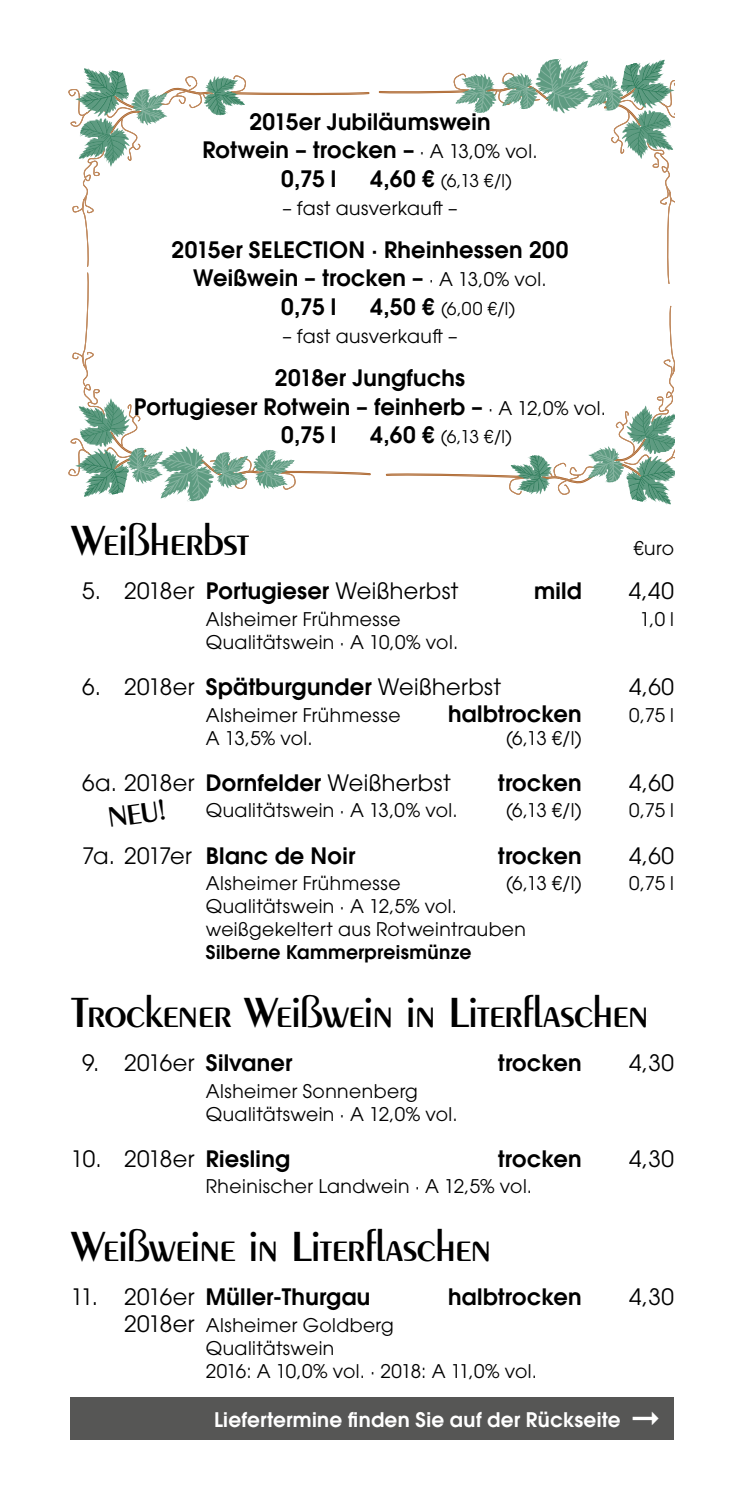
<style>
.page{position:relative;width:745px;height:1489px;background:#fff}
.page>*{position:absolute;margin:0;border:0;box-sizing:border-box;transform-origin:0 0}
.t1{font:600 45px "Peignot LT Std";letter-spacing:-.025em;color:#000}
.t2{font:600 30px "Peignot LT Std";color:#000}
.t3{font:600 22.5px "ITC Avant Garde Std";letter-spacing:.01em;color:#000}
.t4{font:22.5px "ITC Avant Garde Std";letter-spacing:.015em;color:#000}
.t5{font:22.5px "ITC Avant Garde Std";letter-spacing:-.005em;color:#000}
.t6{font:600 20px "ITC Avant Garde Std";letter-spacing:.015em;color:#fff}
.t7{font:18.75px/23px "ITC Avant Garde Std";letter-spacing:.025em;color:#000}
.t8{font:600 18.75px "ITC Avant Garde Std";letter-spacing:.02em;color:#000}
.t9{font:17.5px "ITC Avant Garde Std";color:#000}
.s1{font-weight:400;font-size:18.75px}
.s2{font-weight:600;font-size:22.5px}
.s3{font-weight:600}
.s4{font-weight:400}
.s5{font-size:22.5px}
</style>
<div class="page">
<div style="left:71px;top:1396px;width:602px;height:43px;background:#565655"></div>
<svg style="left:68px;top:59px;width:606px;height:446px"></svg>
<p class="t3" style="left:249px;top:106px;width:242px">2015er Jubiläumswein</p>
<p class="t3" style="left:202px;top:135px;width:336px">Rotwein – trocken – <span class="s1">· A 13,0% vol.</span></p>
<p class="t3" style="left:281px;top:163px;width:57px">0,75 l</p>
<p class="t9" style="left:370px;top:169px;width:143px"><span class="s2">4,60 €</span> (6,13 €/l)</p>
<p class="t7" style="left:282px;top:196px;width:176px">– fast ausverkauft –</p>
<p class="t3" style="left:171px;top:235px;width:398px">2015er SELECTION · Rheinhessen 200</p>
<p class="t3" style="left:193px;top:263px;width:355px">Weißwein – trocken – <span class="s1">· A 13,0% vol.</span></p>
<p class="t3" style="left:281px;top:292px;width:57px">0,75 l</p>
<p class="t9" style="left:370px;top:297px;width:146px"><span class="s2">4,50 €</span> (6,00 €/l)</p>
<p class="t7" style="left:282px;top:325px;width:176px">– fast ausverkauft –</p>
<p class="t3" style="left:275px;top:363px;width:191px">2018er Jungfuchs</p>
<p class="t3" style="left:134px;top:391px;width:473px">Portugieser Rotwein – feinherb – <span class="s1">· A 12,0% vol.</span></p>
<p class="t3" style="left:281px;top:420px;width:57px">0,75 l</p>
<p class="t9" style="left:370px;top:426px;width:143px"><span class="s2">4,60 €</span> (6,13 €/l)</p>
<h1 class="t1" style="left:71px;top:514px;width:180px">Weißherbst</h1>
<p class="t7" style="left:633px;top:536px;width:42px">€uro</p>
<p class="t4" style="left:82px;top:577px;width:377px">5. 2018er <span class="s3">Portugieser</span> Weißherbst</p>
<p class="t3" style="left:533px;top:576px;width:49px">mild</p>
<p class="t4" style="left:628px;top:577px;width:47px">4,40</p>
<p class="t7" style="left:206px;top:607px;width:196px">Alsheimer Frühmesse</p>
<p class="t7" style="left:639px;top:607px;width:36px">1,0 l</p>
<p class="t7" style="left:205px;top:630px;width:254px">Qualitätswein · A 10,0% vol.</p>
<p class="t4" style="left:82px;top:673px;width:420px">6. 2018er <span class="s3">Spätburgunder</span> Weißherbst</p>
<p class="t4" style="left:628px;top:673px;width:46px">4,60</p>
<p class="t7" style="left:206px;top:703px;width:196px">Alsheimer Frühmesse</p>
<p class="t3" style="left:448px;top:698px;width:135px">halbtrocken</p>
<p class="t7" style="left:628px;top:703px;width:46px">0,75 l</p>
<p class="t7" style="left:206px;top:726px;width:108px">A 13,5% vol.</p>
<p class="t7" style="left:505px;top:726px;width:77px">(6,13 €/l)</p>
<p class="t4" style="left:82px;top:768px;width:369px">6a. 2018er <span class="s3">Dornfelder</span> Weißherbst</p>
<p class="t3" style="left:497px;top:767px;width:85px">trocken</p>
<p class="t4" style="left:628px;top:768px;width:46px">4,60</p>
<p class="t7" style="left:206px;top:798px;width:253px">Qualitätswein · A 13,0% vol.</p>
<p class="t7" style="left:505px;top:798px;width:77px">(6,13 €/l)</p>
<p class="t7" style="left:628px;top:798px;width:46px">0,75 l</p>
<p class="t3" style="left:82px;top:840px;width:274px"><span class="s4">7a. 2017er</span> Blanc de Noir</p>
<p class="t3" style="left:497px;top:840px;width:85px">trocken</p>
<p class="t4" style="left:628px;top:841px;width:46px">4,60</p>
<p class="t7" style="left:206px;top:871px;width:196px">Alsheimer Frühmesse</p>
<p class="t7" style="left:505px;top:871px;width:77px">(6,13 €/l)</p>
<p class="t7" style="left:628px;top:871px;width:46px">0,75 l</p>
<p class="t7" style="left:205px;top:894px;width:321px">Qualitätswein · A 12,5% vol. weißgekeltert aus Rotweintrauben</p>
<p class="t8" style="left:205px;top:940px;width:267px">Silberne Kammerpreismünze</p>
<h1 class="t1" style="left:71px;top:985px;width:579px">Trockener Weißwein in Literflaschen</h1>
<p class="t4" style="left:82px;top:1048px;width:211px">9. 2016er <span class="s3">Silvaner</span></p>
<p class="t3" style="left:497px;top:1047px;width:85px">trocken</p>
<p class="t4" style="left:628px;top:1048px;width:46px">4,30</p>
<p class="t7" style="left:206px;top:1078px;width:253px">Alsheimer Sonnenberg<br>Qualitätswein · A 12,0% vol.</p>
<p class="t5" style="left:71px;top:1144px;width:220px">10. 2018er <span class="s3">Riesling</span></p>
<p class="t3" style="left:497px;top:1143px;width:85px">trocken</p>
<p class="t4" style="left:628px;top:1144px;width:46px">4,30</p>
<p class="t7" style="left:206px;top:1174px;width:328px">Rheinischer Landwein · A 12,5% vol.</p>
<h1 class="t1" style="left:71px;top:1219px;width:421px">Weißweine in Literflaschen</h1>
<p class="t3" style="left:71px;top:1281px;width:301px"><span class="s4">11. 2016er</span> Müller-Thurgau</p>
<p class="t3" style="left:448px;top:1281px;width:135px">halbtrocken</p>
<p class="t4" style="left:628px;top:1282px;width:46px">4,30</p>
<p class="t7" style="left:206px;top:1312px;width:332px;text-indent:-81px"><span class="s5">2018er</span> Alsheimer Goldberg<br>Qualitätswein<br>2016: A 10,0% vol. · 2018: A 11,0% vol.</p>
<p class="t6" style="left:214px;top:1406px;width:447px">Liefertermine finden Sie auf der Rückseite ➞</p>
<h2 class="t2" style="left:105px;top:800px;width:60px;rotate:-8deg">NEU!</h2>
</div>
